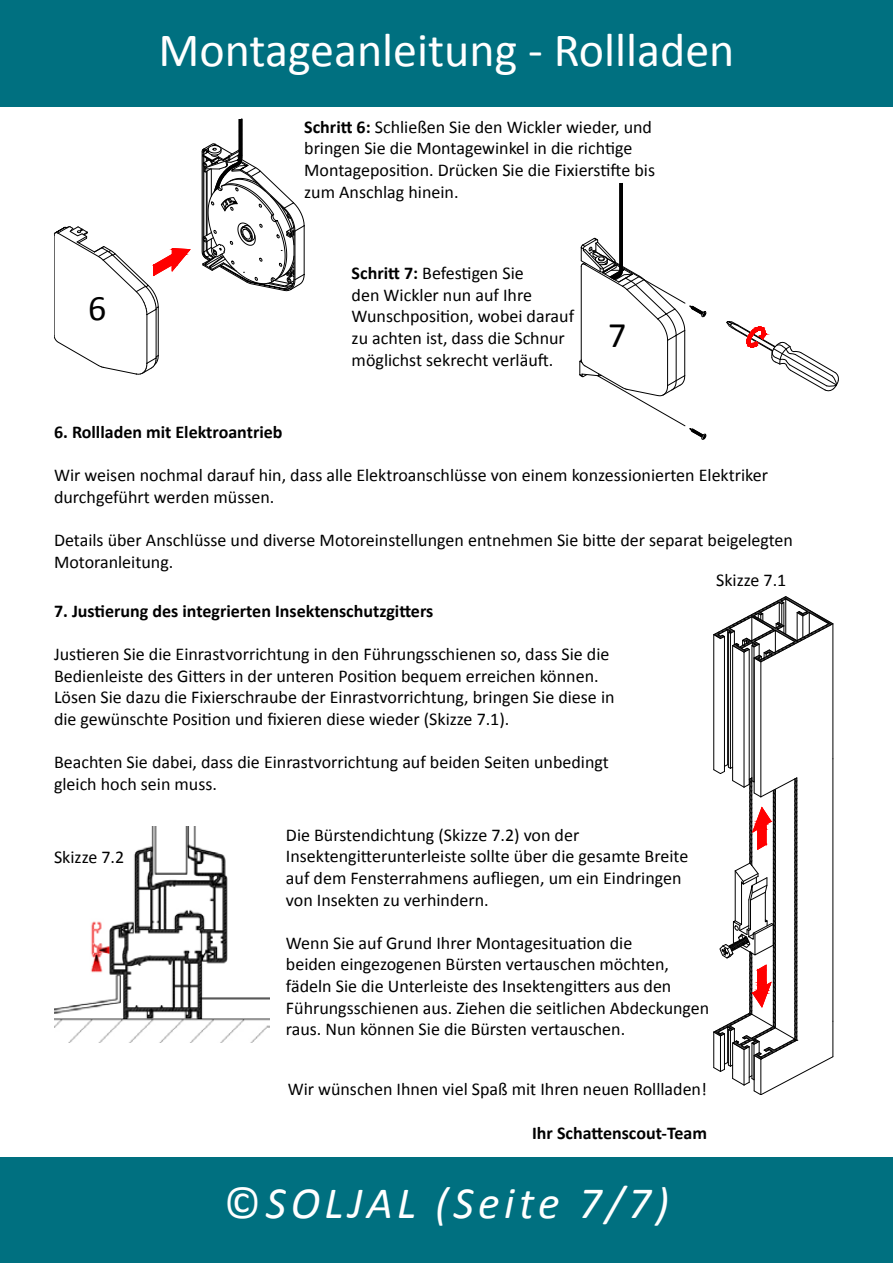
<style>
.page{position:relative;width:893px;height:1263px;background:#fff}
.page>*{position:absolute;margin:0;border:0;box-sizing:border-box;transform-origin:0 0}
.t1{font:48px "Calibri";color:#fff}
.t2{font:italic 45px "Calibri";letter-spacing:.1em;color:#fff}
.t3{font:36px "Calibri";color:#000}
.t4{font:18px/21.6px "Calibri";color:#000}
.t5{font:700 18px "Calibri";color:#000}
.s1{font-weight:700}
.s2{font-style:normal}
</style>
<div class="page">
<div style="left:0;top:0;width:893px;height:106px;background:#007080"></div>
<div style="left:0;top:1157px;width:893px;height:106px;background:#007080"></div>
<hr style="left:833px;top:1021px;width:1px;height:36px;background:#000">
<hr style="left:833px;top:624px;width:1px;height:135px;background:#000">
<hr style="left:713px;top:635px;width:1px;height:135px;background:#000">
<hr style="left:732px;top:646px;width:1px;height:134px;background:#000">
<hr style="left:744px;top:652px;width:1px;height:135px;background:#000">
<hr style="left:761px;top:662px;width:1px;height:135px;background:#000">
<hr style="left:724px;top:636px;width:1px;height:135px;background:#000">
<hr style="left:730px;top:633px;width:1px;height:135px;background:#000">
<hr style="left:749px;top:649px;width:1px;height:135px;background:#000">
<hr style="left:754px;top:647px;width:1px;height:135px;background:#000">
<hr style="left:728px;top:632px;width:1px;height:135px;background:#000">
<hr style="left:727px;top:630px;width:1px;height:135px;background:#000">
<hr style="left:752px;top:646px;width:1px;height:135px;background:#000">
<svg style="left:713px;top:596px;width:120px;height:66px"></svg>
<hr style="left:833px;top:759px;width:1px;height:262px;background:#000">
<svg style="left:713px;top:764px;width:120px;height:331px"></svg>
<svg style="left:54px;top:226px;width:137px;height:149px"></svg>
<svg style="left:202px;top:119px;width:103px;height:172px"></svg>
<svg style="left:727px;top:321px;width:112px;height:70px"></svg>
<svg style="left:580px;top:183px;width:126px;height:256px"></svg>
<img style="left:54px;top:827px;width:216px;height:215px">
<h1 class="t1" style="left:158px;top:20px;width:577px">Montageanleitung - Rollladen</h1>
<h3 class="t3" style="left:88px;top:285px;width:20px">6</h3>
<p class="t4" style="left:304px;top:116px;width:352px"><span class="s1">Schritt 6:</span> Schließen Sie den Wickler wieder, und bringen Sie die Montagewinkel in die richtige Montageposition. Drücken Sie die Fixierstifte bis zum Anschlag hinein.</p>
<p class="t4" style="left:352px;top:262px;width:224px"><span class="s1">Schritt 7:</span> Befestigen Sie<br>den Wickler nun auf Ihre<br>Wunschposition, wobei darauf zu achten ist, dass die Schnur möglichst sekrecht verläuft.</p>
<h3 class="t3" style="left:608px;top:312px;width:20px">7</h3>
<p class="t5" style="left:54px;top:420px;width:230px">6. Rollladen mit Elektroantrieb</p>
<p class="t4" style="left:54px;top:464px;width:715px">Wir weisen nochmal darauf hin, dass alle Elektroanschlüsse von einem konzessionierten Elektriker durchgeführt werden müssen.</p>
<p class="t4" style="left:54px;top:529px;width:740px">Details über Anschlüsse und diverse Motoreinstellungen entnehmen Sie bitte der separat beigelegten<br>Motoranleitung.</p>
<p class="t5" style="left:54px;top:599px;width:381px">7. Justierung des integrierten Insektenschutzgitters</p>
<p class="t4" style="left:54px;top:643px;width:562px">Justieren Sie die Einrastvorrichtung in den Führungsschienen so, dass Sie die Bedienleiste des Gitters in der unteren Position bequem erreichen können.<br>Lösen Sie dazu die Fixierschraube der Einrastvorrichtung, bringen Sie diese in die gewünschte Position und fixieren diese wieder (Skizze 7.1).</p>
<p class="t4" style="left:54px;top:751px;width:556px">Beachten Sie dabei, dass die Einrastvorrichtung auf beiden Seiten unbedingt gleich hoch sein muss.</p>
<p class="t4" style="left:716px;top:570px;width:72px">Skizze 7.1</p>
<p class="t4" style="left:54px;top:846px;width:72px">Skizze 7.2</p>
<p class="t4" style="left:286px;top:824px;width:404px">Die Bürstendichtung (Skizze 7.2) von der Insektengitterunterleiste sollte über die gesamte Breite auf dem Fensterrahmens aufliegen, um ein Eindringen von Insekten zu verhindern.</p>
<p class="t4" style="left:286px;top:932px;width:425px">Wenn Sie auf Grund Ihrer Montagesituation die<br>beiden eingezogenen Bürsten vertauschen möchten, fädeln Sie die Unterleiste des Insektengitters aus den Führungsschienen aus. Ziehen die seitlichen Abdeckungen raus. Nun können Sie die Bürsten vertauschen.</p>
<p class="t4" style="left:288px;top:1078px;width:421px">Wir wünschen Ihnen viel Spaß mit Ihren neuen Rollladen!</p>
<p class="t5" style="left:532px;top:1121px;width:176px">Ihr Schattenscout-Team</p>
<h2 class="t2" style="left:224px;top:1172px;width:447px"><span class="s2">©</span>SOLJAL (Seite 7/7)</h2>
</div>
